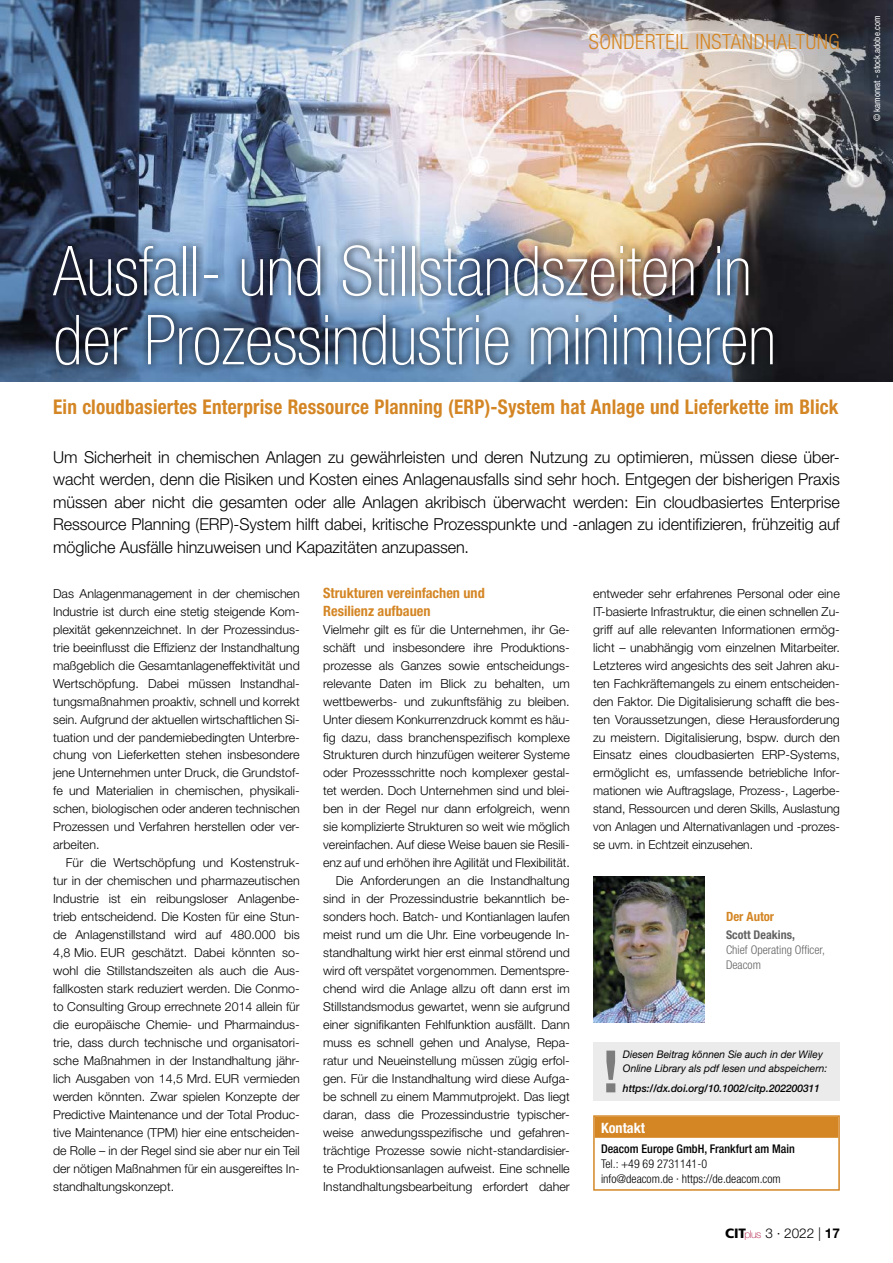
<style>
.page{position:relative;width:893px;height:1263px;background:#fff}
.page>*{position:absolute;margin:0;border:0;box-sizing:border-box;transform-origin:0 0}
.t1{font:100 condensed 69px/69px "Helvetica Neue LT Std";color:#fff}
.t2{font:300 condensed 21px "Helvetica Neue LT Std";letter-spacing:.025em;color:#d48625}
.t3{font:700 condensed 20.25px "Helvetica Neue LT Std";letter-spacing:.01em;color:#d48625;scale:.95 1}
.t4{font:300 16.5px/22.5px "Helvetica Neue LT Std";letter-spacing:-.005em;color:#000;text-align:justify}
.t5{font:700 condensed 14.25px/18px "Helvetica Neue LT Std";color:#d48625}
.t6{font:700 condensed 14.25px "Helvetica Neue LT Std";color:#fff}
.t7{font:300 13.5px "Helvetica Neue LT Std";color:#000}
.t8{font:700 condensed 12.75px "Helvetica Neue LT Std";color:#d48625}
.t9{font:300 12.3px/18px "Helvetica Neue LT Std";color:#000;text-align:justify}
.t10{font:300 condensed 12px/15px "Helvetica Neue LT Std";color:#000}
.t11{font:500 condensed 12px "Helvetica Neue LT Std";color:#000}
.t12{font:300 condensed 12px/15px "Helvetica Neue LT Std";color:#636363}
.t13{font:700 condensed 12px "Helvetica Neue LT Std";color:#636363}
.t14{font:italic 10.5px/13.5px "Helvetica Neue LT Std";color:#000}
.t15{font:italic 500 10.5px "Helvetica Neue LT Std";color:#000}
.t16{font:condensed 9px "Helvetica Neue LT Std";color:#fff}
.s1{font-family:"Frutiger LT Std";font-weight:900}
.s2{font-weight:100;font-size:10.65px;color:#aa0b3b}
.s3{font-weight:700}
</style>
<div class="page">
<img style="left:0;top:0;width:893px;height:381px">
<img style="left:47px;top:236px;width:735px;height:137px">
<div style="left:595px;top:1117px;width:243px;height:21px;background:#d48625"></div>
<div style="left:593px;top:1115px;width:247px;height:76px;border:2px solid #d48625"></div>
<div style="left:593px;top:1042px;width:247px;height:59px;background:#ebebeb"></div>
<svg style="left:606px;top:1050px;width:9px;height:42px"></svg>
<img style="left:593px;top:876px;width:112px;height:147px">
<h2 class="t2" style="left:589px;top:29px;width:252px">Sonderteil Instandhaltung</h2>
<p class="t16" style="left:872px;top:121px;width:107px;rotate:-90deg">© kamonrat - stock.adobe.com</p>
<h1 class="t1" style="left:53px;top:236px;width:724px">Ausfall- und Stillstandszeiten in der Prozessindustrie minimieren</h1>
<h3 class="t3" style="left:53px;top:395px;width:828px">Ein cloudbasiertes Enterprise Ressource Planning (ERP)-System hat Anlage und Lieferkette im Blick</h3>
<p class="t4" style="left:53px;top:445px;width:788px">Um Sicherheit in chemischen Anlagen zu gewährleisten und deren Nutzung zu optimieren, müssen diese über&shy;wacht werden, denn die Risiken und Kosten eines Anlagenausfalls sind sehr hoch. Entgegen der bisherigen Praxis müssen aber nicht die gesamten oder alle Anlagen akribisch überwacht werden: Ein cloudbasiertes Enterprise Ressource Planning (ERP)-System hilft dabei, kritische Prozesspunkte und -anlagen zu identifizieren, frühzeitig auf mögliche Ausfälle hinzuweisen und Kapazitäten anzupassen.</p>
<p class="t9" style="left:53px;top:584px;width:248px">Das Anlagenmanagement in der chemischen Industrie ist durch eine stetig steigende Kom&shy;plexität gekennzeichnet. In der Prozessindus&shy;trie beeinflusst die Effizienz der Instandhaltung maßgeblich die Gesamtanlageneffektivität und Wertschöpfung. Dabei müssen Instandhal&shy;tungsmaßnahmen proaktiv, schnell und korrekt sein. Aufgrund der aktuellen wirtschaftlichen Si&shy;tuation und der pandemiebedingten Unterbre&shy;chung von Lieferketten stehen insbesondere jene Unternehmen unter Druck, die Grundstof&shy;fe und Materialien in chemischen, physikali&shy;schen, biologischen oder anderen technischen Prozessen und Verfahren herstellen oder ver&shy;arbeiten.</p>
<p class="t9" style="left:53px;top:854px;width:248px;text-align:left;text-indent:13px">Für die Wertschöpfung und Kostenstruk&shy;tur in der chemischen und pharmazeutischen Industrie ist ein reibungsloser Anlagenbe&shy;trieb entscheidend. Die Kosten für eine Stun&shy;de Anlagenstillstand wird auf 480.000 bis 4,8 Mio. EUR geschätzt. Dabei könnten so&shy;wohl die Stillstandszeiten als auch die Aus&shy;fallkosten stark reduziert werden. Die Conmo&shy;to Consulting Group errechnete 2014 allein für die europäische Chemie- und Pharmaindus&shy;trie, dass durch technische und organisatori&shy;sche Maßnahmen in der Instandhaltung jähr&shy;lich Ausgaben von 14,5 Mrd. EUR vermieden werden könnten. Zwar spielen Konzepte der Predictive Maintenance und der Total Produc&shy;tive Maintenance (TPM) hier eine entscheiden&shy;de Rolle – in der Regel sind sie aber nur ein Teil der nötigen Maßnahmen für ein ausgereiftes In&shy;standhaltungskonzept.</p>
<p class="t5" style="left:323px;top:583px;width:163px">Strukturen vereinfachen und<br>Resilienz aufbauen</p>
<p class="t9" style="left:323px;top:620px;width:248px;text-align:right">Vielmehr gilt es für die Unternehmen, ihr Ge&shy;schäft und insbesondere ihre Produktions&shy;prozesse als Ganzes sowie entscheidungs&shy;relevante Daten im Blick zu behalten, um wettbewerbs- und zukunftsfähig zu bleiben.<br>Unter diesem Konkurrenzdruck kommt es häu&shy;fig dazu, dass branchenspezifisch komplexe Strukturen durch hinzufügen weiterer Systeme oder Prozessschritte noch komplexer gestal&shy;tet werden. Doch Unternehmen sind und blei&shy;ben in der Regel nur dann erfolgreich, wenn sie komplizierte Strukturen so weit wie möglich vereinfachen. Auf diese Weise bauen sie Resili&shy;enz auf und erhöhen ihre Agilität und Flexibilität.<br>Die Anforderungen an die Instandhaltung sind in der Prozessindustrie bekanntlich be&shy;sonders hoch. Batch- und Kontianlagen laufen meist rund um die Uhr. Eine vorbeugende In&shy;standhaltung wirkt hier erst einmal störend und wird oft verspätet vorgenommen. Dementspre&shy;chend wird die Anlage allzu oft dann erst im Stillstandsmodus gewartet, wenn sie aufgrund einer signifikanten Fehlfunktion ausfällt. Dann muss es schnell gehen und Analyse, Repa&shy;ratur und Neueinstellung müssen zügig erfol&shy;gen. Für die Instandhaltung wird diese Aufga&shy;be schnell zu einem Mammutprojekt. Das liegt daran, dass die Prozessindustrie typischer&shy;weise anwedungsspezifische und gefahren&shy;trächtige Prozesse sowie nicht-standardisier&shy;te Produktionsanlagen aufweist. Eine schnelle Instandhaltungsbearbeitung erfordert daher</p>
<p class="t9" style="left:593px;top:584px;width:248px">entweder sehr erfahrenes Personal oder eine IT-basierte Infrastruktur, die einen schnellen Zu&shy;griff auf alle relevanten Informationen ermög&shy;licht – unabhängig vom einzelnen Mitarbeiter.<br>Letzteres wird angesichts des seit Jahren aku&shy;ten Fachkräftemangels zu einem entscheiden&shy;den Faktor. Die Digitalisierung schafft die bes&shy;ten Voraussetzungen, diese Herausforderung zu meistern. Digitalisierung, bspw. durch den Einsatz eines cloudbasierten ERP-Systems, ermöglicht es, umfassende betriebliche Infor&shy;mationen wie Auftragslage, Prozess-, Lagerbe&shy;stand, Ressourcen und deren Skills, Auslastung von Anlagen und Alternativanlagen und -prozes&shy;se uvm. in Echtzeit einzusehen.</p>
<p class="t8" style="left:726px;top:909px;width:50px">Der Autor</p>
<p class="t13" style="left:726px;top:928px;width:70px">Scott Deakins,</p>
<p class="t12" style="left:726px;top:942px;width:100px">Chief Operating Officer,<br>Deacom</p>
<p class="t14" style="left:623px;top:1047px;width:206px">Diesen Beitrag können Sie auch in der Wiley<br>Online Library als pdf lesen und abspeichern:</p>
<p class="t15" style="left:623px;top:1082px;width:198px">https://dx.doi.org/10.1002/citp.202200311</p>
<p class="t6" style="left:601px;top:1119px;width:46px">Kontakt</p>
<p class="t11" style="left:601px;top:1141px;width:195px">Deacom Europe GmbH, Frankfurt am Main</p>
<p class="t10" style="left:601px;top:1156px;width:181px">Tel.: +49 69 2731141-0 info@deacom.de · https://de.deacom.com</p>
<p class="t7" style="left:725px;top:1224px;width:116px"><span class="s1">CIT</span><span class="s2">plus</span> 3 · 2022 | <span class="s3">17</span></p>
</div>
